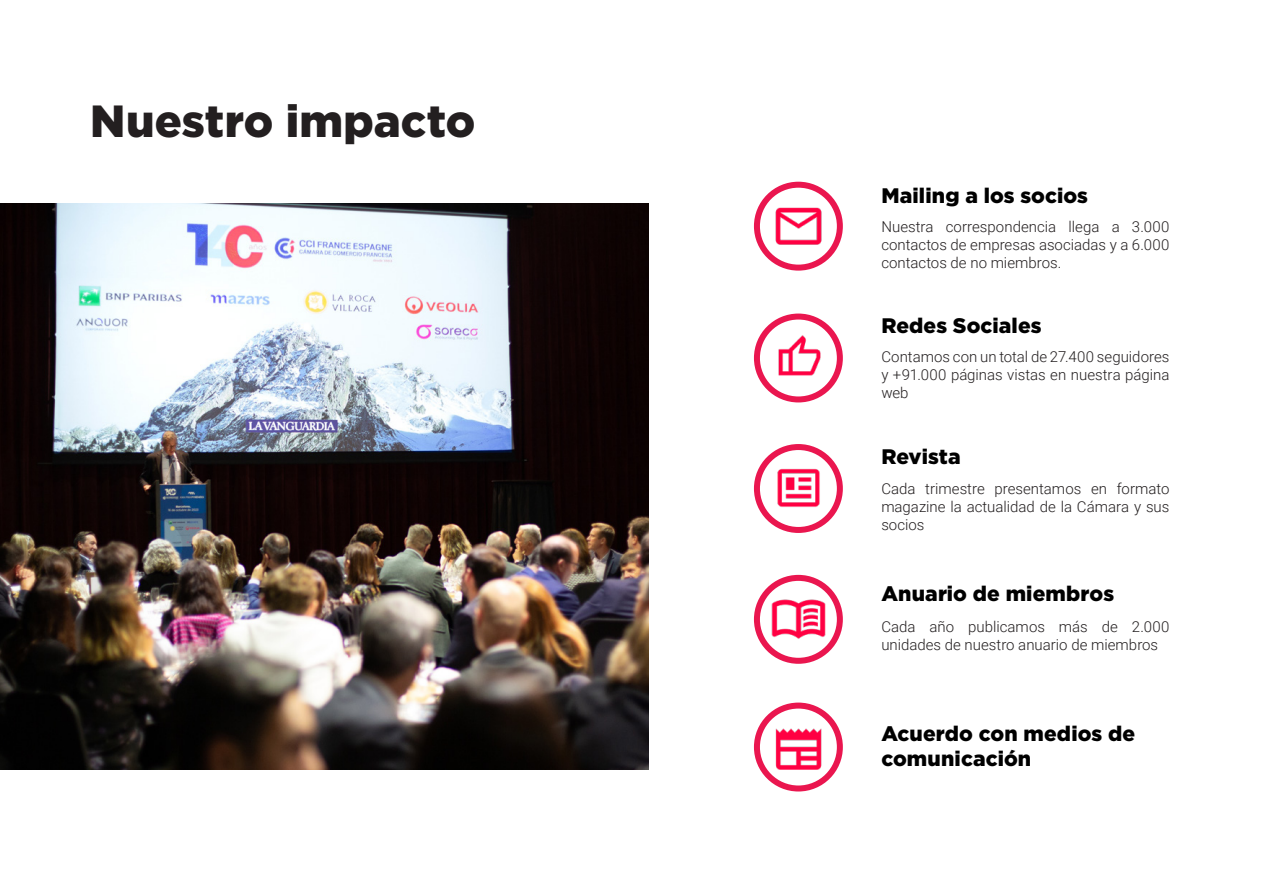
<style>
.page{position:relative;width:1263px;height:893px;background:#fff}
.page>*{position:absolute;margin:0;border:0;box-sizing:border-box;transform-origin:0 0}
.t1{font:900 45px "Gotham";letter-spacing:.005em;color:#231f20}
.t2{font:900 21px/25.2px "Gotham";letter-spacing:.005em;color:#000}
.t3{font:300 15px/18px "Roboto";color:#231f20;text-align:justify}
.s1{color:#fff}
</style>
<div class="page">
<img style="left:753px;top:708px;width:90px;height:83px">
<img style="left:753px;top:578px;width:90px;height:83px">
<img style="left:753px;top:447px;width:90px;height:83px">
<img style="left:753px;top:317px;width:90px;height:82px">
<img style="left:753px;top:185px;width:90px;height:83px">
<img style="left:0;top:204px;width:648px;height:565px">
<p class="t1" style="left:90px;top:95px;width:387px">Nuestro impacto</p>
<p class="t2" style="left:881px;top:183px;width:208px">Mailing a los socios</p>
<p class="t3" style="left:881px;top:217px;width:290px">Nuestra correspondencia llega a 3.000 contactos de empresas asociadas y a 6.000 contactos de no miembros.</p>
<p class="t2" style="left:881px;top:312px;width:162px">Redes Sociales</p>
<p class="t3" style="left:881px;top:347px;width:290px">Contamos con un total de 27.400 seguidores</p>
<p class="t3" style="left:881px;top:365px;width:290px">y +91.000 páginas vistas en nuestra página web</p>
<p class="t2" style="left:881px;top:444px;width:81px">Revista</p>
<p class="t3" style="left:881px;top:479px;width:290px">Cada trimestre presentamos en formato magazine la actualidad de la Cámara y sus socios<span class="s1">.</span></p>
<p class="t2" style="left:881px;top:581px;width:234px">Anuario de miembros</p>
<p class="t3" style="left:881px;top:617px;width:290px">Cada año publicamos más de 2.000 unidades de nuestro anuario de miembros<span class="s1">.</span></p>
<p class="t2" style="left:881px;top:720px;width:255px">Acuerdo con medios de comunicación</p>
</div>
